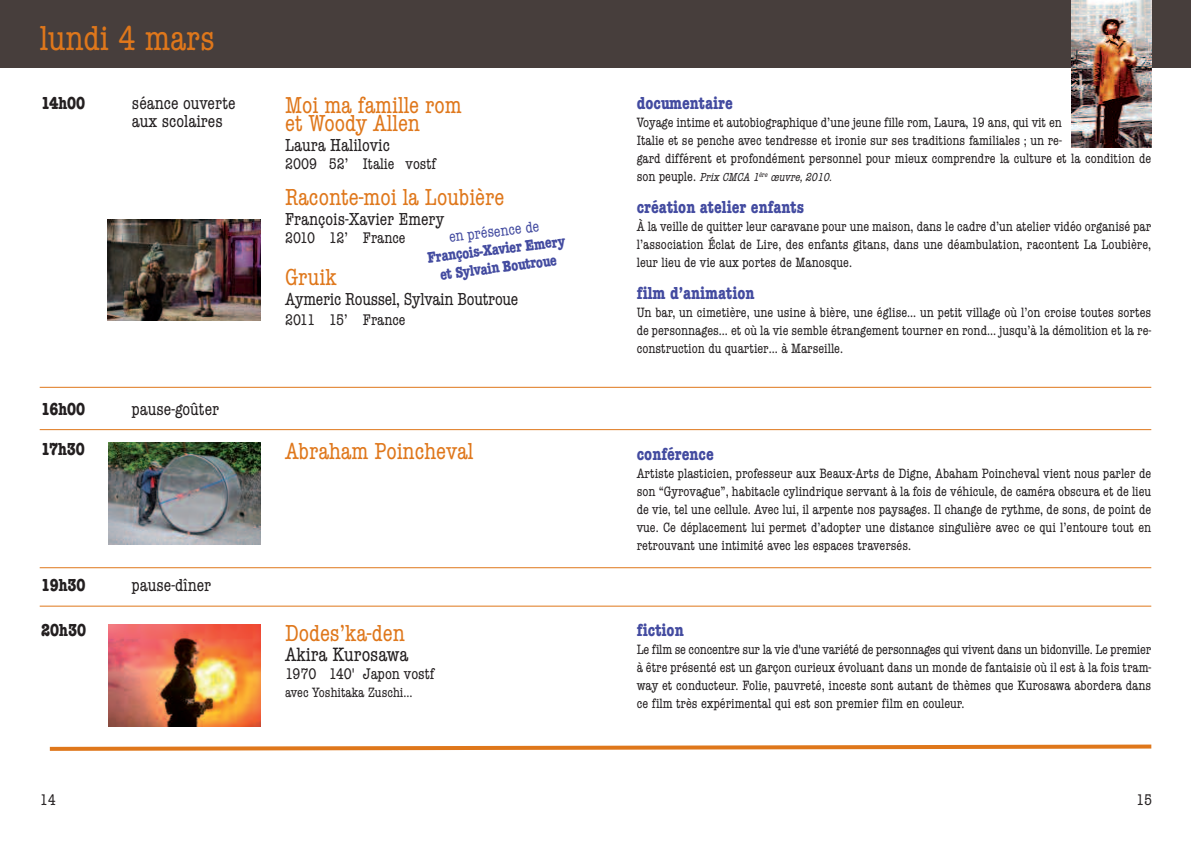
<style>
.page{position:relative;width:1191px;height:851px;background:#fff}
.page>*{position:absolute;margin:0;border:0;box-sizing:border-box;transform-origin:0 0}
.t1{font:condensed 36px "American Typewriter";color:#df771b}
.t2{font:condensed 24px/18px "American Typewriter";color:#df771b}
.t3{font:condensed 20px "American Typewriter";color:#231f20}
.t4{font:condensed 18px/18px "American Typewriter";color:#231f20}
.t5{font:700 condensed 18px "American Typewriter";color:#434ba0}
.t6{font:700 condensed 18px "American Typewriter";color:#231f20}
.t7{font:condensed 16px "American Typewriter";color:#231f20}
.t8{font:700 condensed 16px/18px "American Typewriter";color:#434ba0;text-align:center}
.t9{font:condensed 16px "American Typewriter";color:#434ba0}
.t10{font:condensed 14px/18px "American Typewriter";color:#231f20;text-align:justify}
.t11{font:italic condensed 12px "American Typewriter";color:#231f20}
.s1{font-style:normal;font-size:14px}
</style>
<div class="page">
<div style="left:0;top:0;width:1190px;height:68px;background:#473e3c"></div>
<hr style="left:40px;top:567px;width:1111px;height:1px;background:#df771b">
<hr style="left:40px;top:429px;width:1111px;height:1px;background:#df771b">
<hr style="left:40px;top:387px;width:1111px;height:1px;background:#df771b">
<hr style="left:40px;top:605px;width:1111px;height:1px;background:#df771b">
<svg style="left:49px;top:744px;width:1103px;height:7px"></svg>
<img style="left:108px;top:442px;width:152px;height:102px">
<img style="left:108px;top:624px;width:153px;height:102px">
<img style="left:1071px;top:0;width:80px;height:147px">
<img style="left:108px;top:219px;width:153px;height:101px">
<h1 class="t1" style="left:40px;top:11px;width:177px">lundi 4 mars</h1>
<p class="t4" style="left:132px;top:93px;width:105px">séance ouverte aux scolaires</p>
<p class="t6" style="left:41px;top:88px;width:45px">14h00</p>
<h2 class="t2" style="left:285px;top:95px;width:178px">Moi ma famille rom et Woody Allen</h2>
<p class="t4" style="left:285px;top:135px;width:106px">Laura Halilovic</p>
<p class="t7" style="left:285px;top:151px;width:153px">2009 52’ Italie vostf</p>
<h2 class="t2" style="left:285px;top:187px;width:221px">Raconte-moi la Loubière</h2>
<p class="t4" style="left:285px;top:209px;width:161px">François-Xavier Emery</p>
<p class="t7" style="left:285px;top:225px;width:122px">2010 12’ France</p>
<h2 class="t2" style="left:285px;top:267px;width:53px">Gruik</h2>
<p class="t4" style="left:285px;top:289px;width:235px">Aymeric Roussel, Sylvain Boutroue</p>
<p class="t7" style="left:285px;top:307px;width:122px">2011 15’ France</p>
<p class="t9" style="left:447px;top:225px;width:92px;rotate:-7deg">en présence de</p>
<p class="t8" style="left:426px;top:248px;width:140px;rotate:-7deg">François-Xavier Emery et Sylvain Boutroue</p>
<p class="t5" style="left:636px;top:88px;width:98px">documentaire</p>
<p class="t10" style="left:636px;top:113px;width:516px;text-align:left">Voyage intime et autobiographique d’une jeune fille rom, Laura, 19 ans, qui vit en<br>Italie et se penche avec tendresse et ironie sur ses traditions familiales ; un re-<br>gard différent et profondément personnel pour mieux comprendre la culture et la condition de</p>
<p class="t11" style="left:636px;top:168px;width:200px"><span class="s1">s o n p e u p l e .</span> Prix CMCA 1<sup>ère</sup> œuvre, 2010.</p>
<p class="t5" style="left:636px;top:192px;width:169px">création atelier enfants</p>
<p class="t10" style="left:636px;top:217px;width:516px">À la veille de quitter leur caravane pour une maison, dans le cadre d’un atelier vidéo organisé par l’association Éclat de Lire, des enfants gitans, dans une déambulation, racontent La Loubière, leur lieu de vie aux portes de Manosque.</p>
<p class="t5" style="left:636px;top:278px;width:119px">film d’animation</p>
<p class="t10" style="left:636px;top:303px;width:516px">Un bar, un cimetière, une usine à bière, une église... un petit village où l’on croise toutes sortes de personnages… et où la vie semble étrangement tourner en rond… jusqu’à la démolition et la re&shy;construction du quartier… à Marseille.</p>
<p class="t6" style="left:41px;top:394px;width:46px">16h00</p>
<p class="t6" style="left:41px;top:434px;width:45px">17h30</p>
<p class="t4" style="left:132px;top:399px;width:89px">pause-goûter</p>
<p class="t6" style="left:41px;top:570px;width:46px">19h30</p>
<p class="t6" style="left:41px;top:616px;width:46px">20h30</p>
<p class="t4" style="left:132px;top:575px;width:81px">pause-dîner</p>
<h2 class="t2" style="left:285px;top:441px;width:190px">Abraham Poincheval</h2>
<p class="t5" style="left:637px;top:439px;width:79px">conférence</p>
<p class="t10" style="left:637px;top:464px;width:516px">Artiste plasticien, professeur aux Beaux-Arts de Digne, Abaham Poincheval vient nous parler de son “Gyrovague”, habitacle cylindrique servant à la fois de véhicule, de caméra obscura et de lieu de vie, tel une cellule. Avec lui, il arpente nos paysages. Il change de rythme, de sons, de point de vue. Ce déplacement lui permet d’adopter une distance singulière avec ce qui l’entoure tout en retrouvant une intimité avec les espaces traversés.</p>
<h2 class="t2" style="left:285px;top:622px;width:121px">Dodes’ka-den</h2>
<h3 class="t3" style="left:285px;top:638px;width:125px">Akira Kurosawa</h3>
<p class="t7" style="left:285px;top:661px;width:151px">1970 140' Japon vostf</p>
<p class="t10" style="left:285px;top:682px;width:129px">avec Yoshitaka Zuschi…</p>
<p class="t5" style="left:636px;top:616px;width:48px">fiction</p>
<p class="t10" style="left:636px;top:640px;width:516px">Le film se concentre sur la vie d'une variété de personnages qui vivent dans un bidonville. Le premier à être présenté est un garçon curieux évoluant dans un monde de fantaisie où il est à la fois tram&shy;way et conducteur. Folie, pauvreté, inceste sont autant de thèmes que Kurosawa abordera dans ce film très expérimental qui est son premier film en couleur.</p>
<p class="t7" style="left:40px;top:787px;width:17px">14</p>
<p class="t7" style="left:1136px;top:787px;width:17px">15</p>
</div>
